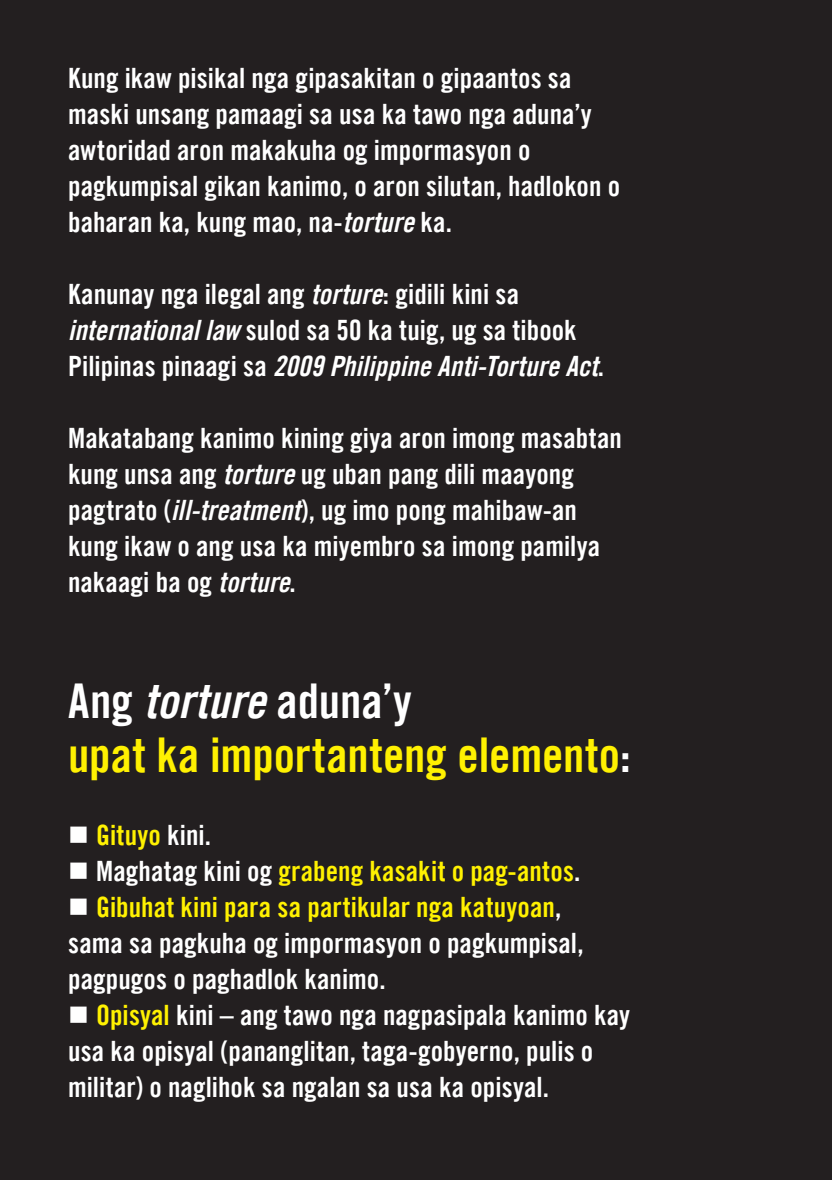
<style>
.page{position:relative;width:832px;height:1180px;background:#fff}
.page>*{position:absolute;margin:0;border:0;box-sizing:border-box;transform-origin:0 0}
.t1{font:48px/54px "Amnesty Trade Gothic Bd Cn 20";color:#fff101}
.t2{font:28px/36px "Amnesty Trade Gothic Bd Cn 20";letter-spacing:.005em;color:#fff}
.t3{font:28px "Amnesty Trade Gothic Bd Cn 20";letter-spacing:.005em;color:#fff101}
.s1{font-family:"Amnesty Trade Gothic Bd Cn 20 Ob"}
.s2{color:#fff}
.s3{font-family:"Amnesty Trade Gothic Bd Cn 20 Ob";color:#fff}
.s4{color:#fff101}
</style>
<div class="page">
<hr style="left:831px;top:0;width:1px;height:1179px;background:#fff101">
<div style="left:0;top:0;width:831px;height:1179px;background:#231f20"></div>
<p class="t2" style="left:68px;top:60px;width:553px">Kung ikaw pisikal nga gipasakitan o gipaantos sa maski unsang pamaagi sa usa ka tawo nga aduna’y awtoridad aron makakuha og impormasyon o pagkumpisal gikan kanimo, o aron silutan, hadlokon o baharan ka, kung mao, na-<span class="s1">torture</span> ka.</p>
<p class="t2" style="left:68px;top:276px;width:537px">Kanunay nga ilegal ang <span class="s1">torture</span>: gidili kini sa <span class="s1">international law</span> sulod sa 50 ka tuig, ug sa tibook<br>Pilipinas pinaagi sa <span class="s1">2009 Philippine Anti-Torture Act</span>.</p>
<p class="t2" style="left:68px;top:420px;width:555px">Makatabang kanimo kining giya aron imong masabtan kung unsa ang <span class="s1">torture</span> ug uban pang dili maayong pagtrato (<span class="s1">ill-treatment</span>), ug imo pong mahibaw-an kung ikaw o ang usa ka miyembro sa imong pamilya nakaagi ba og <span class="s1">torture</span>.</p>
<p class="t1" style="left:68px;top:673px;width:564px"><span class="s2">Ang</span> <span class="s3">torture</span> <span class="s2">aduna’y<br></span>upat ka importanteng elemento<span class="s2">:</span></p>
<p class="t3" style="left:68px;top:817px;width:145px"><span class="s2">■</span> Gituyo <span class="s2">kini.</span></p>
<p class="t3" style="left:68px;top:853px;width:514px"><span class="s2">■ Maghatag kini og</span> grabeng kasakit o pag-antos<span class="s2">.</span></p>
<p class="t2" style="left:68px;top:888px;width:517px">■ <span class="s4">Gibuhat kini para sa partikular nga katuyoan</span>, sama sa pagkuha og impormasyon o pagkumpisal, pagpugos o paghadlok kanimo.</p>
<p class="t2" style="left:68px;top:996px;width:563px">■ <span class="s4">Opisyal</span> kini – ang tawo nga nagpasipala kanimo kay usa ka opisyal (pananglitan, taga-gobyerno, pulis o militar) o naglihok sa ngalan sa usa ka opisyal.</p>
</div>
